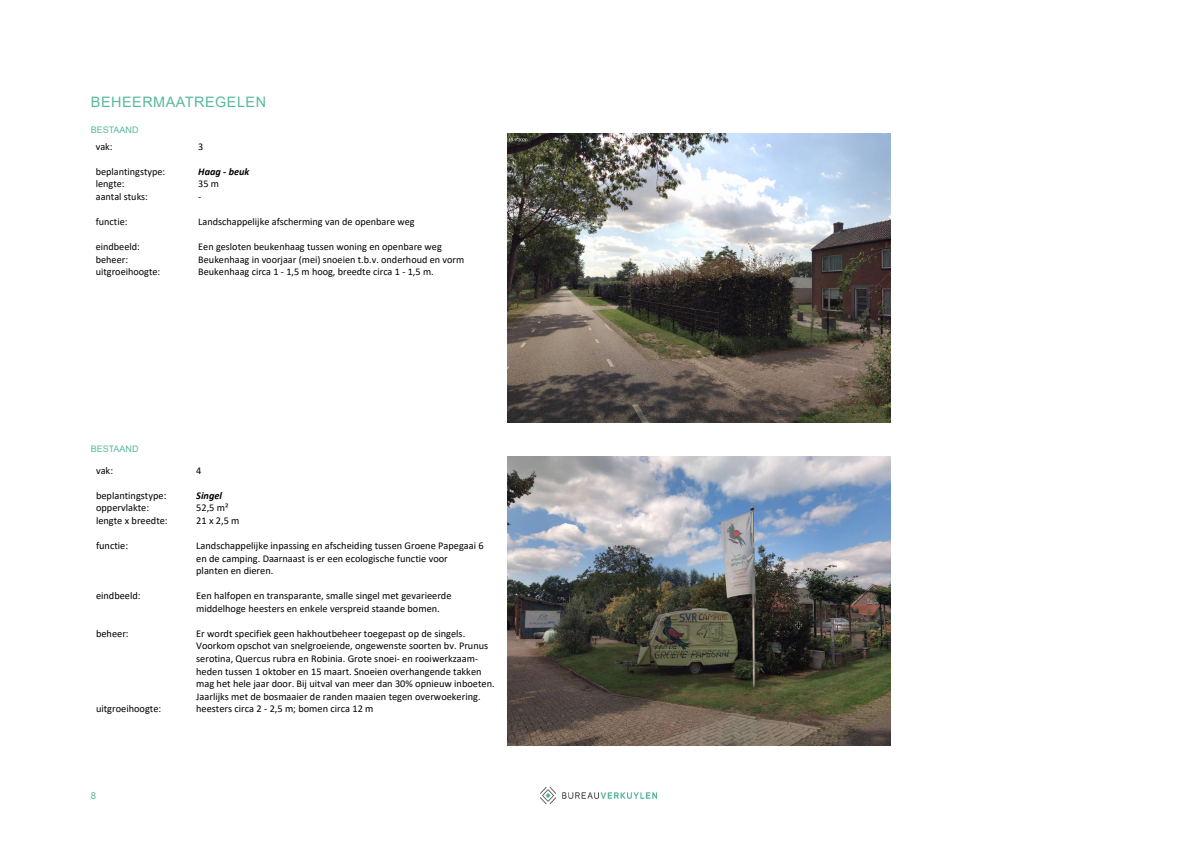
<style>
.page{position:relative;width:1191px;height:842px;background:#fff}
.page>*{position:absolute;margin:0;border:0;box-sizing:border-box;transform-origin:0 0}
.Kop_2__paragraaf{font:14.4px "Arial";letter-spacing:.035em;color:#58b99d}
.t1{font:10.3px/12.5px "Calibri";color:#000}
.t2{font:italic 700 10.3px "Calibri";color:#000}
.t3{font:10.2px "Calibri";color:#000}
.t4{font:italic 700 10.2px "Calibri";color:#000}
.t5{font:9.6px "Arial";color:#58b99d}
.Legenda_afbeelding{font:9px "Arial";color:#58b99d}
</style>
<div class="page">
<img style="left:507px;top:133px;width:383px;height:289px">
<img style="left:507px;top:456px;width:383px;height:290px">
<img style="left:540px;top:787px;width:116px;height:16px">
<p class="Kop_2__paragraaf" style="left:91px;top:92px;width:177px">BEHEERMAATREGELEN</p>
<p class="Legenda_afbeelding" style="left:91px;top:124px;width:49px">BESTAAND</p>
<p class="t3" style="left:96px;top:139px;width:18px">vak:</p>
<p class="t3" style="left:198px;top:139px;width:7px">3</p>
<p class="t3" style="left:96px;top:164px;width:71px">beplantingstype:</p>
<p class="t4" style="left:198px;top:164px;width:53px">Haag ‐ beuk</p>
<p class="t3" style="left:96px;top:177px;width:30px">lengte:</p>
<p class="t3" style="left:198px;top:177px;width:22px">35 m</p>
<p class="t3" style="left:96px;top:189px;width:54px">aantal stuks:</p>
<p class="t3" style="left:198px;top:189px;width:5px">‐</p>
<p class="t3" style="left:96px;top:215px;width:33px">functie:</p>
<p class="t3" style="left:198px;top:215px;width:218px">Landschappelijke afscherming van de openbare weg</p>
<p class="t3" style="left:96px;top:240px;width:46px">eindbeeld:</p>
<p class="t3" style="left:198px;top:240px;width:245px">Een gesloten beukenhaag tussen woning en openbare weg</p>
<p class="t3" style="left:96px;top:252px;width:34px">beheer:</p>
<p class="t3" style="left:198px;top:252px;width:267px">Beukenhaag in voorjaar (mei) snoeien t.b.v. onderhoud en vorm</p>
<p class="t3" style="left:96px;top:265px;width:66px">uitgroeihoogte:</p>
<p class="t3" style="left:198px;top:265px;width:237px">Beukenhaag circa 1 ‐ 1,5 m hoog, breedte circa 1 ‐ 1,5 m.</p>
<p class="Legenda_afbeelding" style="left:91px;top:443px;width:49px">BESTAAND</p>
<p class="t1" style="left:96px;top:464px;width:19px">vak:</p>
<p class="t1" style="left:196px;top:464px;width:7px">4</p>
<p class="t1" style="left:96px;top:489px;width:72px">beplantingstype:</p>
<p class="t2" style="left:196px;top:488px;width:27px">Singel</p>
<p class="t1" style="left:96px;top:501px;width:55px">oppervlakte:</p>
<p class="t1" style="left:196px;top:501px;width:34px">52,5 m²</p>
<p class="t1" style="left:96px;top:514px;width:73px">lengte x breedte:</p>
<p class="t1" style="left:196px;top:514px;width:45px">21 x 2,5 m</p>
<p class="t1" style="left:96px;top:539px;width:34px">functie:</p>
<p class="t1" style="left:196px;top:539px;width:289px">Landschappelijke inpassing en afscheiding tussen Groene Papegaai 6 en de camping. Daarnaast is er een ecologische functie voor<br>planten en dieren.</p>
<p class="t1" style="left:96px;top:589px;width:46px">eindbeeld:</p>
<p class="t1" style="left:196px;top:589px;width:257px">Een halfopen en transparante, smalle singel met gevarieerde middelhoge heesters en enkele verspreid staande bomen.</p>
<p class="t1" style="left:96px;top:627px;width:34px">beheer:</p>
<p class="t1" style="left:196px;top:627px;width:300px">Er wordt specifiek geen hakhoutbeheer toegepast op de singels.<br>Voorkom opschot van snelgroeiende, ongewenste soorten bv. Prunus serotina, Quercus rubra en Robinia. Grote snoei‐ en rooiwerkzaam‐ heden tussen 1 oktober en 15 maart. Snoeien overhangende takken mag het hele jaar door. Bij uitval van meer dan 30% opnieuw inboeten.<br>Jaarlijks met de bosmaaier de randen maaien tegen overwoekering.</p>
<p class="t1" style="left:96px;top:702px;width:67px">uitgroeihoogte:</p>
<p class="t1" style="left:196px;top:702px;width:179px">heesters circa 2 ‐ 2,5 m; bomen circa 12 m</p>
<p class="t5" style="left:91px;top:789px;width:7px">8</p>
</div>
